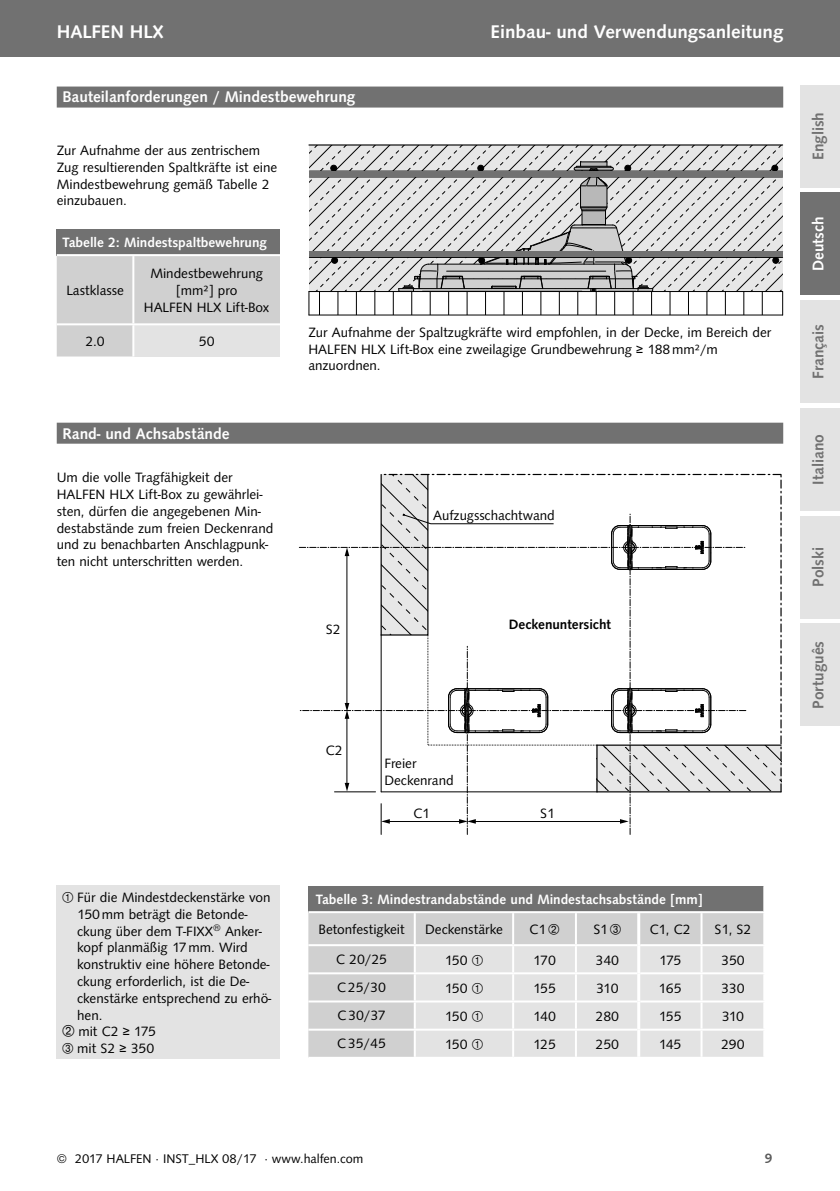
<style>
.page{position:relative;width:840px;height:1191px;background:#fff}
.page>*{position:absolute;margin:0;border:0;box-sizing:border-box;transform-origin:0 0}
.t1{font:500 19px "Syntax TOT";color:#fff}
.t2{font:500 16px "Syntax TOT";color:#fff}
.t3{font:500 16px "Syntax TOT";color:#717171}
.t4{font:14px/16.8px "Syntax TOT";color:#000}
.t5{font:500 14px "Syntax TOT";color:#fff}
.t6{font:500 14px "Syntax TOT";color:#000}
.t7{font:500 14px "Syntax TOT";color:#5a5a5a}
.t8{font:13px "Syntax TOT";color:#000}
</style>
<div class="page">
<div style="left:799px;top:193px;width:40px;height:102px;background:#717171"></div>
<div style="left:799px;top:85px;width:40px;height:102px;background:#e3e3e3"></div>
<div style="left:799px;top:300px;width:40px;height:103px;background:#e3e3e3"></div>
<div style="left:799px;top:408px;width:40px;height:102px;background:#e3e3e3"></div>
<div style="left:0;top:0;width:839px;height:57px;background:#717171"></div>
<div style="left:799px;top:516px;width:40px;height:102px;background:#e3e3e3"></div>
<div style="left:799px;top:624px;width:40px;height:102px;background:#e3e3e3"></div>
<div style="left:57px;top:87px;width:725px;height:21px;background:#717171"></div>
<div style="left:57px;top:423px;width:725px;height:21px;background:#717171"></div>
<svg style="left:309px;top:146px;width:473px;height:15px;background:#d6d6d6"></svg>
<hr style="left:309px;top:315px;width:473px;height:1px;background:#000">
<svg style="left:308px;top:161px;width:474px;height:154px;background:#c8c8c8"></svg>
<hr style="left:309px;top:177px;width:473px;height:1px;background:#000">
<div style="left:309px;top:171px;width:473px;height:6px;background:#717171"></div>
<hr style="left:309px;top:144px;width:473px;height:2px;background:#000">
<svg style="left:299px;top:473px;width:482px;height:361px"></svg>
<div style="left:308px;top:886px;width:455px;height:26px;background:#717171"></div>
<div style="left:308px;top:913px;width:454px;height:143px;background:#d0d0d0"></div>
<hr style="left:762px;top:886px;width:2px;height:25px;background:#fff">
<hr style="left:413px;top:913px;width:2px;height:31px;background:#fff">
<hr style="left:512px;top:913px;width:2px;height:31px;background:#fff">
<hr style="left:574px;top:913px;width:2px;height:31px;background:#fff">
<hr style="left:700px;top:913px;width:2px;height:31px;background:#fff">
<hr style="left:308px;top:944px;width:205px;height:2px;background:#fff">
<hr style="left:413px;top:946px;width:2px;height:26px;background:#fff">
<hr style="left:513px;top:944px;width:62px;height:2px;background:#fff">
<hr style="left:575px;top:944px;width:62px;height:2px;background:#fff">
<hr style="left:640px;top:944px;width:124px;height:2px;background:#fff">
<hr style="left:308px;top:972px;width:205px;height:2px;background:#fff">
<hr style="left:413px;top:974px;width:2px;height:26px;background:#fff">
<hr style="left:308px;top:1000px;width:205px;height:2px;background:#fff">
<hr style="left:413px;top:1002px;width:2px;height:26px;background:#fff">
<hr style="left:413px;top:1030px;width:2px;height:26px;background:#fff">
<hr style="left:308px;top:1028px;width:205px;height:2px;background:#fff">
<hr style="left:637px;top:913px;width:3px;height:32px;background:#fff">
<hr style="left:308px;top:911px;width:456px;height:2px;background:#fff">
<div style="left:57px;top:229px;width:223px;height:26px;background:#717171"></div>
<div style="left:57px;top:256px;width:223px;height:100px;background:#d0d0d0"></div>
<div style="left:133px;top:324px;width:147px;height:32px;background:#e3e3e3"></div>
<hr style="left:57px;top:254px;width:223px;height:2px;background:#fff">
<hr style="left:132px;top:256px;width:2px;height:67px;background:#fff">
<hr style="left:57px;top:323px;width:223px;height:2px;background:#fff">
<hr style="left:132px;top:325px;width:2px;height:31px;background:#fff">
<div style="left:57px;top:885px;width:223px;height:173px;background:#e3e3e3"></div>
<svg style="left:548px;top:923px;width:11px;height:11px"></svg>
<svg style="left:610px;top:923px;width:10px;height:11px"></svg>
<svg style="left:415px;top:945px;width:348px;height:112px;background:#e5e5e5"></svg>
<h1 class="t1" style="left:57px;top:24px;width:108px">HALFEN HLX</h1>
<h1 class="t1" style="left:490px;top:24px;width:294px">Einbau- und Verwendungsanleitung</h1>
<p class="t2" style="left:62px;top:91px;width:294px">Bauteilanforderungen / Mindestbewehrung</p>
<p class="t4" style="left:57px;top:143px;width:222px">Zur Aufnahme der aus zentrischem<br>Zug resultierenden Spaltkräfte ist eine<br>Mindestbewehrung gemäß Tabelle 2 einzubauen.</p>
<p class="t5" style="left:62px;top:237px;width:206px">Tabelle 2: Mindestspaltbewehrung</p>
<p class="t4" style="left:66px;top:283px;width:59px">Lastklasse</p>
<p class="t4" style="left:144px;top:266px;width:127px;text-align:center">Mindestbewehrung [mm²] pro<br>HALFEN HLX Lift-Box</p>
<p class="t4" style="left:85px;top:334px;width:21px">2.0</p>
<p class="t4" style="left:199px;top:334px;width:17px">50</p>
<p class="t2" style="left:62px;top:427px;width:168px">Rand- und Achsabstände</p>
<p class="t4" style="left:57px;top:470px;width:218px">Um die volle Tragfähigkeit der HALFEN HLX Lift-Box zu gewährlei&shy;sten, dürfen die angegebenen Min&shy;destabstände zum freien Deckenrand und zu benachbarten Anschlagpunk&shy;ten nicht unterschritten werden.</p>
<p class="t4" style="left:308px;top:325px;width:464px">Zur Aufnahme der Spaltzugkräfte wird empfohlen, in der Decke, im Bereich der<br>HALFEN HLX Lift-Box eine zweilagige Grundbewehrung ≥ 188 mm²/m anzuordnen.</p>
<p class="t4" style="left:326px;top:622px;width:16px">S2</p>
<p class="t4" style="left:433px;top:508px;width:123px">Aufzugsschachtwand</p>
<p class="t6" style="left:508px;top:618px;width:104px">Deckenuntersicht</p>
<p class="t4" style="left:326px;top:743px;width:18px">C2</p>
<p class="t4" style="left:384px;top:756px;width:71px">Freier<br>Deckenrand</p>
<p class="t4" style="left:413px;top:806px;width:18px">C1</p>
<p class="t4" style="left:540px;top:806px;width:16px">S1</p>
<p class="t3" style="left:811px;top:160px;width:49px;rotate:-90deg">English</p>
<p class="t2" style="left:811px;top:271px;width:56px;rotate:-90deg">Deutsch</p>
<p class="t3" style="left:811px;top:379px;width:56px;rotate:-90deg">Français</p>
<p class="t3" style="left:811px;top:484px;width:52px;rotate:-90deg">Italiano</p>
<p class="t3" style="left:811px;top:587px;width:41px;rotate:-90deg">Polski</p>
<p class="t3" style="left:811px;top:709px;width:69px;rotate:-90deg">Português</p>
<p class="t4" style="left:77px;top:890px;width:195px">Für die Mindestdeckenstärke von<br>150 mm beträgt die Betonde&shy;ckung über dem T-FIXX<sup>®</sup> Anker&shy;kopf planmäßig 17 mm. Wird konstruktiv eine höhere Betonde&shy;ckung erforderlich, ist die De&shy;ckenstärke entsprechend zu erhö&shy;hen.<br>mit C2 ≥ 175<br>mit S2 ≥ 350</p>
<p class="t5" style="left:315px;top:894px;width:388px">Tabelle 3: Mindestrandabstände und Mindestachsabstände [mm]</p>
<p class="t4" style="left:318px;top:922px;width:88px">Betonfestigkeit</p>
<p class="t4" style="left:425px;top:922px;width:79px">Deckenstärke</p>
<p class="t4" style="left:529px;top:922px;width:18px">C1</p>
<p class="t4" style="left:593px;top:922px;width:16px">S1</p>
<p class="t4" style="left:649px;top:922px;width:42px">C1, C2</p>
<p class="t4" style="left:714px;top:922px;width:38px">S1, S2</p>
<p class="t4" style="left:336px;top:951px;width:52px">C 20/25</p>
<p class="t4" style="left:444px;top:952px;width:24px">150</p>
<p class="t4" style="left:533px;top:952px;width:24px">170</p>
<p class="t4" style="left:595px;top:952px;width:25px">340</p>
<p class="t4" style="left:658px;top:952px;width:24px">175</p>
<p class="t4" style="left:720px;top:952px;width:25px">350</p>
<p class="t4" style="left:337px;top:980px;width:50px">C 25/30</p>
<p class="t4" style="left:444px;top:980px;width:24px">150</p>
<p class="t4" style="left:533px;top:980px;width:24px">155</p>
<p class="t4" style="left:595px;top:980px;width:24px">310</p>
<p class="t4" style="left:658px;top:980px;width:24px">165</p>
<p class="t4" style="left:720px;top:980px;width:25px">330</p>
<p class="t4" style="left:337px;top:1008px;width:50px">C 30/37</p>
<p class="t4" style="left:444px;top:1009px;width:24px">150</p>
<p class="t4" style="left:533px;top:1009px;width:24px">140</p>
<p class="t4" style="left:595px;top:1009px;width:25px">280</p>
<p class="t4" style="left:658px;top:1009px;width:24px">155</p>
<p class="t4" style="left:721px;top:1009px;width:24px">310</p>
<p class="t4" style="left:337px;top:1036px;width:50px">C 35/45</p>
<p class="t4" style="left:444px;top:1037px;width:24px">150</p>
<p class="t4" style="left:533px;top:1037px;width:24px">125</p>
<p class="t4" style="left:595px;top:1037px;width:25px">250</p>
<p class="t4" style="left:658px;top:1037px;width:24px">145</p>
<p class="t4" style="left:720px;top:1037px;width:25px">290</p>
<p class="t8" style="left:57px;top:1153px;width:308px">© 2017 HALFEN · INST_HLX 08/17 · www.halfen.com</p>
<p class="t7" style="left:764px;top:1152px;width:9px">9</p>
</div>
